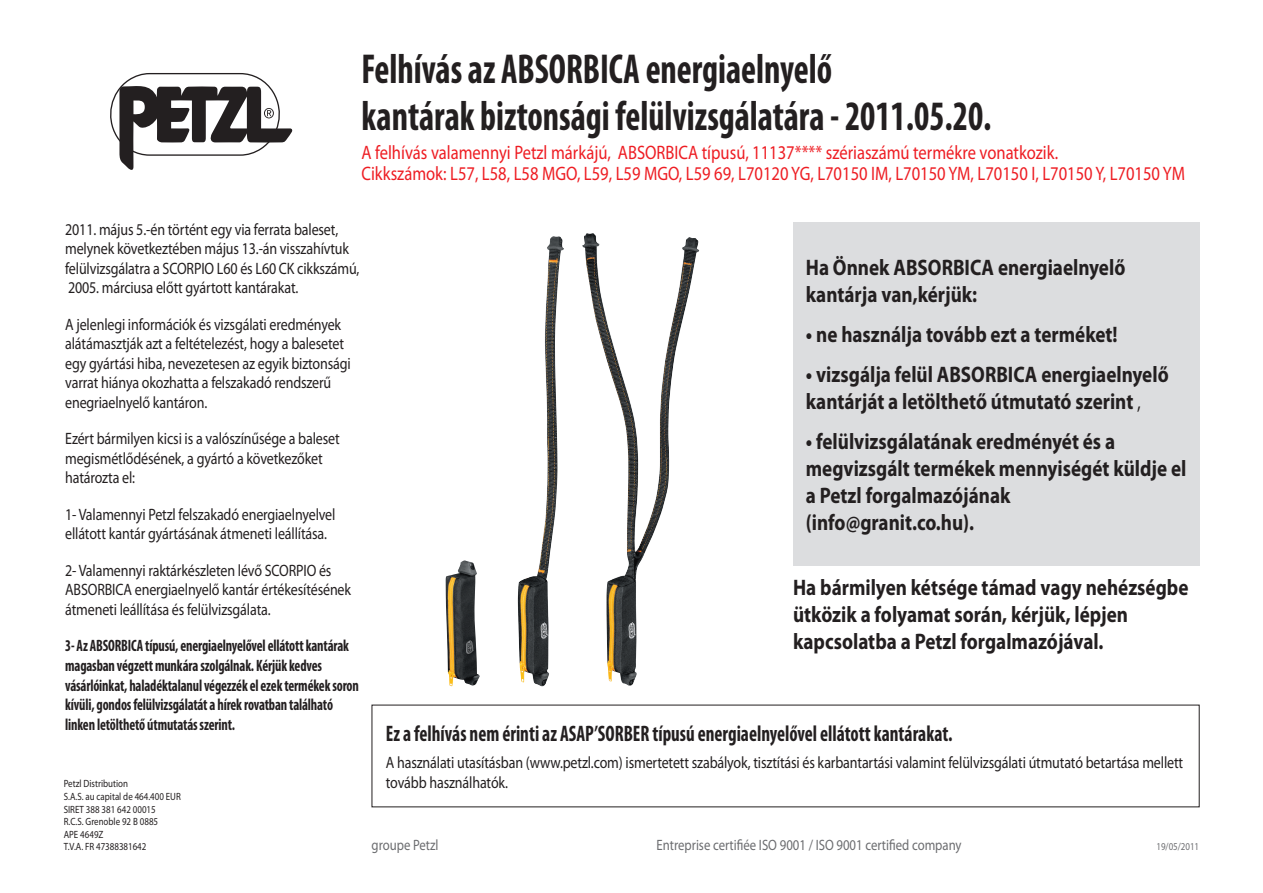
<style>
.page{position:relative;width:1263px;height:893px;background:#fff}
.page>*{position:absolute;margin:0;border:0;box-sizing:border-box;transform-origin:0 0}
.TITRE_PAGE{font:700 condensed 42px/46.5px "Myriad Pro";color:#231f20;scale:.85 1}
.encart_BOLD{font:700 22.5px/27px "Myriad Pro";color:#231f20;scale:.85 1}
.encart_BOLD-2{font:700 condensed 22.5px "Myriad Pro";color:#231f20;scale:.85 1}
.ROUGE_TITRE{font:19.5px/21px "Myriad Pro";color:#ee1d23;scale:.85 1}
.t1{font:16.5px/19.5px "Myriad Pro";letter-spacing:-.01em;color:#231f20;scale:.85 1}
.t2{font:700 condensed 16.5px/19.5px "Myriad Pro";letter-spacing:-.01em;color:#231f20;scale:.85 1}
.t3{font:15px "Myriad Pro";color:#6c6d70;scale:.85 1}
.t4{font:10.5px "Myriad Pro";color:#231f20;scale:.85 1}
.t5{font:10.5px "Myriad Pro";color:#6c6d70;scale:.85 1}
.s1{font-weight:400;font-stretch:condensed}
</style>
<div class="page">
<svg style="left:110px;top:73px;width:183px;height:97px"></svg>
<img style="left:445px;top:560px;width:35px;height:126px">
<img style="left:518px;top:236px;width:46px;height:450px">
<img style="left:582px;top:233px;width:117px;height:453px">
<div style="left:793px;top:223px;width:406px;height:343px;background:#dcdddf"></div>
<p class="TITRE_PAGE" style="left:361px;top:45px;width:743px">Felhívás az ABSORBICA energiaelnyelő<br>kantárak biztonsági felülvizsgálatára - 2011.05.20.</p>
<p class="ROUGE_TITRE" style="left:361px;top:142px;width:970px">A felhívás valamennyi Petzl márkájú, ABSORBICA típusú, 11137**** szériaszámú termékre vonatkozik.<br>Cikkszámok: L57, L58, L58 MGO, L59, L59 MGO, L59 69, L70120 YG, L70150 IM, L70150 YM, L70150 I, L70150 Y, L70150 YM</p>
<p class="t1" style="left:65px;top:219px;width:348px">2011. május 5.-én történt egy via ferrata baleset, melynek következtében május 13.-án visszahívtuk felülvizsgálatra a SCORPIO L60 és L60 CK cikkszámú, 2005. márciusa előtt gyártott kantárakat.</p>
<p class="t1" style="left:65px;top:314px;width:337px">A jelenlegi információk és vizsgálati eredmények alátámasztják azt a feltételezést, hogy a balesetet egy gyártási hiba, nevezetesen az egyik biztonsági varrat hiánya okozhatta a felszakadó rendszerű enegriaelnyelő kantáron.</p>
<p class="t1" style="left:65px;top:429px;width:324px">Ezért bármilyen kicsi is a valószínűsége a baleset megismétlődésének, a gyártó a következőket határozta el:</p>
<p class="t1" style="left:65px;top:504px;width:319px">1- Valamennyi Petzl felszakadó energiaelnyelvel ellátott kantár gyártásának átmeneti leállítása.</p>
<p class="t1" style="left:65px;top:560px;width:338px">2- Valamennyi raktárkészleten lévő SCORPIO és<br>ABSORBICA energiaelnyelő kantár értékesítésének átmeneti leállítása és felülvizsgálata.</p>
<p class="t2" style="left:65px;top:636px;width:347px">3- Az ABSORBICA típusú, energiaelnyelővel ellátott kantárak magasban végzett munkára szolgálnak. Kérjük kedves vásárlóinkat, haladéktalanul végezzék el ezek termékek soron kívüli, gondos felülvizsgálatát a hírek rovatban található linken letölthető útmutatás szerint.</p>
<p class="encart_BOLD" style="left:806px;top:254px;width:377px">Ha Önnek ABSORBICA energiaelnyelő kantárja van,kérjük:</p>
<p class="encart_BOLD" style="left:806px;top:320px;width:368px">• ne használja tovább ezt a terméket!</p>
<p class="encart_BOLD" style="left:806px;top:360px;width:428px">• vizsgálja felül ABSORBICA energiaelnyelő kantárját a letölthető útmutató szerint <span class="s1">,</span></p>
<p class="encart_BOLD" style="left:806px;top:427px;width:449px">• felülvizsgálatának eredményét és a megvizsgált termékek mennyiségét küldje el a Petzl forgalmazójának<br>(info@granit.co.hu).</p>
<p class="encart_BOLD" style="left:793px;top:573px;width:467px">Ha bármilyen kétsége támad vagy nehézségbe ütközik a folyamat során, kérjük, lépjen kapcsolatba a Petzl forgalmazójával.</p>
<p class="encart_BOLD-2" style="left:386px;top:720px;width:668px">Ez a felhívás nem érinti az ASAP’SORBER típusú energiaelnyelővel ellátott kantárakat.</p>
<p class="t1" style="left:386px;top:753px;width:940px">A használati utasításban (www.petzl.com) ismertetett szabályok, tisztítási és karbantartási valamint felülvizsgálati útmutató betartása mellett tovább használhatók.</p>
<p class="t4" style="left:64px;top:777px;width:77px">Petzl Distribution</p>
<p class="t4" style="left:64px;top:790px;width:139px">S.A.S. au capital de 464.400 EUR</p>
<p class="t4" style="left:64px;top:803px;width:110px">SIRET 388 381 642 00015</p>
<p class="t4" style="left:64px;top:815px;width:113px">R.C.S. Grenoble 92 B 0885</p>
<p class="t4" style="left:64px;top:828px;width:48px">APE 4649Z</p>
<p class="t4" style="left:64px;top:840px;width:99px">T.V.A. FR 47388381642</p>
<p class="t3" style="left:372px;top:836px;width:80px">groupe Petzl</p>
<p class="t3" style="left:657px;top:836px;width:360px">Entreprise certifiée ISO 9001 / ISO 9001 certified company</p>
<p class="t5" style="left:1156px;top:840px;width:52px">19/05/2011</p>
</div>
